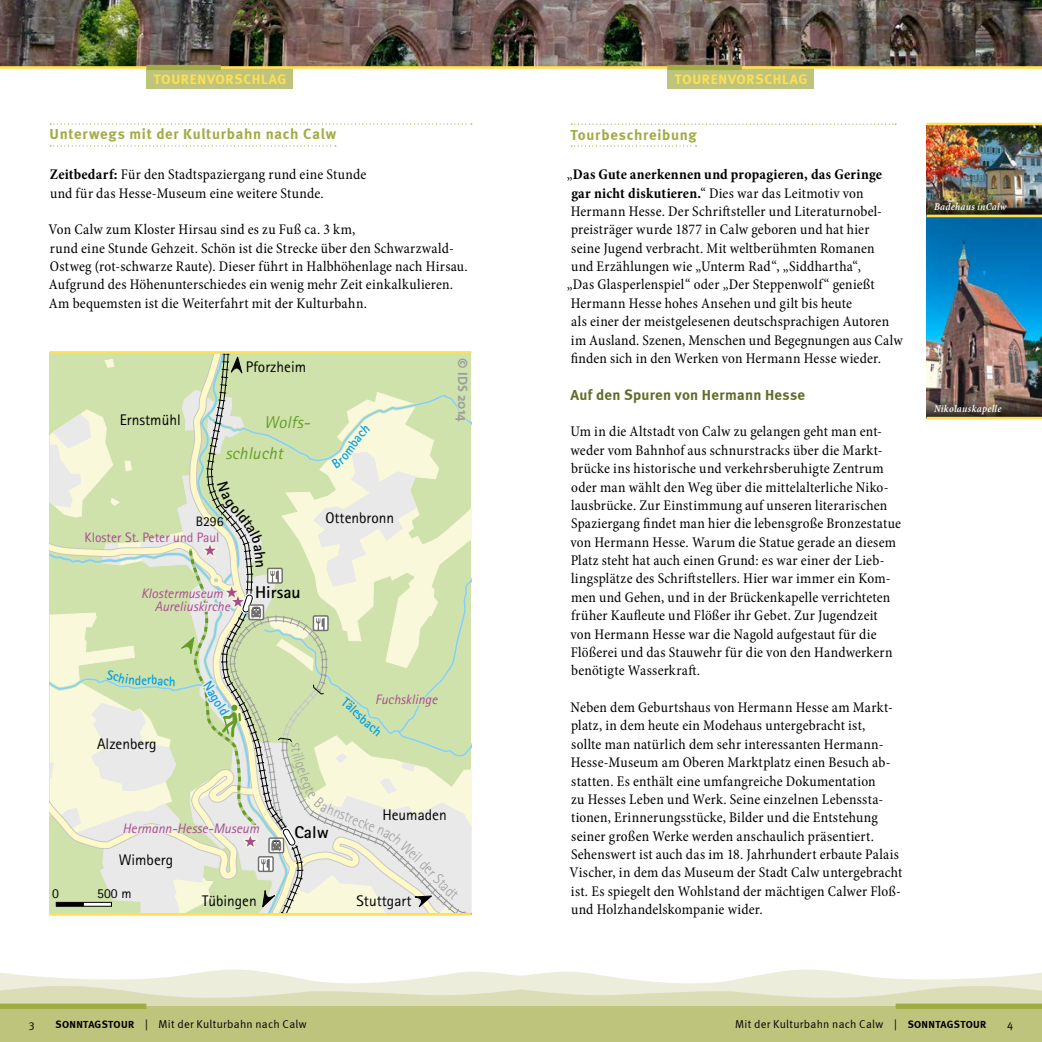
<style>
.page{position:relative;width:1042px;height:1042px;background:#fff}
.page>*{position:absolute;margin:0;border:0;box-sizing:border-box;transform-origin:0 0}
.t1{font:italic 17.15px/30.8px "Rotis Sans Serif";letter-spacing:.01em;color:#639d23}
.t2{font:700 17.15px "Rotis Sans Serif";color:#000;scale:1.04 1}
.t3{font:15.4px "Rotis Sans Serif";color:#000}
.t4{font:300 15.4px "Rotis Sans Serif";color:#9c9d9d;scale:.9 1}
.t5{font:condensed 14.88px/18.4px "Minion Pro";letter-spacing:.015em;color:#000}
.t6{font:700 14.88px "Meta";letter-spacing:.05em;color:#a1ac43}
.t7{font:700 condensed 14.88px "Minion Pro";letter-spacing:.015em;color:#000}
.t8{font:700 14.88px "Meta";letter-spacing:.02em;color:#626c29}
.t9{font:700 14px "Meta";letter-spacing:.045em;color:#ffe053}
.t10{font:italic 13.65px/12.2px "Rotis Sans Serif";color:#a84c8e}
.t11{font:13.65px "Rotis Sans Serif";color:#a84c8e}
.t12{font:13.65px "Rotis Sans Serif";color:#000}
.t13{font:700 13.65px "The Sans";color:#9c9d9d}
.t14{font:700 13.65px "Rotis Sans Serif";color:#009ee3;scale:.93 1}
.t15{font:11.38px "Meta Normal";letter-spacing:.025em;color:#000}
.t16{font:italic 600 condensed 10.5px "Minion Pro";letter-spacing:.025em;color:#fff}
.s1{font-weight:700}
.s2{font-weight:400}
.s3{font-family:"Meta";font-weight:700;font-size:10.5px}
</style>
<div class="page">
<img style="left:0;top:0;width:1042px;height:66px">
<svg style="left:0;top:969px;width:1042px;height:37px"></svg>
<div style="left:0;top:1006px;width:521px;height:36px;background:#bfc47d"></div>
<div style="left:521px;top:1006px;width:521px;height:36px;background:#bfc47d"></div>
<div style="left:146px;top:67px;width:147px;height:22px;background:#bfc47d"></div>
<div style="left:667px;top:67px;width:147px;height:22px;background:#bfc47d"></div>
<hr style="left:0;top:66px;width:521px;height:3px;background:#ffe053">
<hr style="left:521px;top:66px;width:521px;height:3px;background:#ffe053">
<div style="left:146px;top:65px;width:75px;height:5px;background:#a1ac43"></div>
<div style="left:667px;top:65px;width:75px;height:5px;background:#a1ac43"></div>
<div style="left:0;top:1003px;width:146px;height:6px;background:#a1ac43"></div>
<div style="left:895px;top:1003px;width:147px;height:6px;background:#a1ac43"></div>
<img style="left:926px;top:217px;width:116px;height:183px">
<svg style="left:926px;top:400px;width:116px;height:17px;background:#4f423a"></svg>
<img style="left:926px;top:125px;width:116px;height:73px">
<img style="left:926px;top:198px;width:116px;height:17px">
<hr style="left:926px;top:123px;width:116px;height:2px;background:#ffe053">
<svg style="left:571px;top:124px;width:325px;height:1px"></svg>
<svg style="left:571px;top:145px;width:125px;height:2px"></svg>
<svg style="left:50px;top:123px;width:422px;height:2px"></svg>
<svg style="left:50px;top:145px;width:286px;height:1px"></svg>
<hr style="left:926px;top:215px;width:116px;height:2px;background:#ffe053">
<hr style="left:926px;top:417px;width:116px;height:2px;background:#ffe053">
<hr style="left:50px;top:351px;width:421px;height:3px;background:#ffe053">
<hr style="left:50px;top:913px;width:421px;height:2px;background:#ffe053">
<svg style="left:50px;top:353px;width:421px;height:561px;background:#dae4c1"></svg>
<p class="t9" style="left:154px;top:71px;width:134px">TOURENVORSCHLAG</p>
<p class="t9" style="left:675px;top:71px;width:134px">TOURENVORSCHLAG</p>
<p class="t6" style="left:50px;top:125px;width:288px">Unterwegs mit der Kulturbahn nach Calw</p>
<p class="t5" style="left:50px;top:165px;width:318px"><span class="s1">Zeitbedarf:</span> Für den Stadtspaziergang rund eine Stunde und für das Hesse-Museum eine weitere Stunde.</p>
<p class="t5" style="left:49px;top:221px;width:421px">Von Calw zum Kloster Hirsau sind es zu Fuß ca. 3 km,<br>rund eine Stunde Gehzeit. Schön ist die Strecke über den Schwarzwald-Ostweg (rot-schwarze Raute). Dieser führt in Halbhöhenlage nach Hirsau.<br>Aufgrund des Höhenunterschiedes ein wenig mehr Zeit einkalkulieren.<br>Am bequemsten ist die Weiterfahrt mit der Kulturbahn.</p>
<p class="t3" style="left:120px;top:411px;width:62px">Ernstmühl</p>
<p class="t3" style="left:246px;top:357px;width:62px">Pforzheim</p>
<p class="t1" style="left:225px;top:407px;width:86px;text-indent:39px">Wolfs&shy;schlucht</p>
<p class="t12" style="left:196px;top:513px;width:29px">B296</p>
<p class="t11" style="left:85px;top:529px;width:136px">Kloster St. Peter und Paul</p>
<p class="t10" style="left:155px;top:588px;width:77px;text-indent:-14px">Klostermuseum<br>Aureliuskirche</p>
<p class="t2" style="left:255px;top:581px;width:45px">Hirsau</p>
<p class="t3" style="left:325px;top:509px;width:70px">Ottenbronn</p>
<p class="t13" style="left:474px;top:358px;width:65px;rotate:90deg">© IDS 2014</p>
<p class="t14" style="left:142px;top:671px;width:12px">er</p>
<p class="t3" style="left:97px;top:735px;width:61px">Alzenberg</p>
<p class="t10" style="left:123px;top:822px;width:138px">Hermann-Hesse-Museum</p>
<p class="t10" style="left:375px;top:693px;width:64px">Fuchsklinge</p>
<p class="t4" style="left:338px;top:803px;width:24px;rotate:22deg">nstr</p>
<p class="t4" style="left:356px;top:810px;width:27px;rotate:21deg">ecke</p>
<p class="t2" style="left:294px;top:821px;width:35px">Calw</p>
<p class="t3" style="left:382px;top:805px;width:66px">Heumaden</p>
<p class="t3" style="left:119px;top:850px;width:56px">Wimberg</p>
<p class="t12" style="left:52px;top:885px;width:8px">0</p>
<p class="t12" style="left:97px;top:885px;width:36px">500 m</p>
<p class="t3" style="left:202px;top:892px;width:56px">Tübingen</p>
<p class="t3" style="left:356px;top:892px;width:56px">Stuttgart</p>
<p class="t4" style="left:433px;top:860px;width:29px;rotate:46deg">er St</p>
<p class="t6" style="left:570px;top:126px;width:128px">Tourbeschreibung</p>
<p class="t7" style="left:567px;top:164px;width:317px"><span class="s2">„</span>Das Gute anerkennen und propagieren, das Geringe</p>
<p class="t5" style="left:571px;top:184px;width:294px"><span class="s1">gar nicht diskutieren.</span>“ Dies war das Leitmotiv von</p>
<p class="t5" style="left:571px;top:202px;width:313px">Hermann Hesse. Der Schriftsteller und Literaturnobel-</p>
<p class="t5" style="left:571px;top:221px;width:300px">preisträger wurde 1877 in Calw geboren und hat hier</p>
<p class="t5" style="left:571px;top:239px;width:305px">seine Jugend verbracht. Mit weltberühmten Romanen</p>
<p class="t5" style="left:571px;top:257px;width:291px">und Erzählungen wie „Unterm Rad“, „Siddhartha“,</p>
<p class="t5" style="left:567px;top:276px;width:309px">„Das Glasperlenspiel“ oder „Der Steppenwolf“ genießt</p>
<p class="t5" style="left:571px;top:294px;width:283px">Hermann Hesse hohes Ansehen und gilt bis heute</p>
<p class="t5" style="left:571px;top:312px;width:319px">als einer der meistgelesenen deutschsprachigen Autoren</p>
<p class="t5" style="left:571px;top:331px;width:333px">im Ausland. Szenen, Menschen und Begegnungen aus Calw</p>
<p class="t5" style="left:571px;top:349px;width:312px">finden sich in den Werken von Hermann Hesse wieder.</p>
<p class="t8" style="left:570px;top:386px;width:236px">Auf den Spuren von Hermann Hesse</p>
<p class="t5" style="left:570px;top:423px;width:332px">Um in die Altstadt von Calw zu gelangen geht man ent&shy;weder vom Bahnhof aus schnurstracks über die Markt&shy;brücke ins historische und verkehrsberuhigte Zentrum oder man wählt den Weg über die mittelalterliche Niko&shy;lausbrücke. Zur Einstimmung auf unseren literarischen Spaziergang findet man hier die lebensgroße Bronzestatue von Hermann Hesse. Warum die Statue gerade an diesem Platz steht hat auch einen Grund: es war einer der Lieb&shy;lingsplätze des Schriftstellers. Hier war immer ein Kom&shy;men und Gehen, und in der Brückenkapelle verrichteten früher Kaufleute und Flößer ihr Gebet. Zur Jugendzeit von Hermann Hesse war die Nagold aufgestaut für die Flößerei und das Stauwehr für die von den Handwerkern benötigte Wasserkraft.</p>
<p class="t5" style="left:569px;top:698px;width:334px">Neben dem Geburtshaus von Hermann Hesse am Markt&shy;platz, in dem heute ein Modehaus untergebracht ist,<br>sollte man natürlich dem sehr interessanten Hermann-Hesse-Museum am Oberen Marktplatz einen Besuch ab&shy;statten. Es enthält eine umfangreiche Dokumentation<br>zu Hesses Leben und Werk. Seine einzelnen Lebenssta&shy;tionen, Erinnerungsstücke, Bilder und die Entstehung seiner großen Werke werden anschaulich präsentiert.<br>Sehenswert ist auch das im 18. Jahrhundert erbaute Palais Vischer, in dem das Museum der Stadt Calw untergebracht ist. Es spiegelt den Wohlstand der mächtigen Calwer Floß&shy;und Holzhandelskompanie wider.</p>
<p class="t16" style="left:934px;top:200px;width:74px">Badehaus inCalw</p>
<p class="t16" style="left:934px;top:402px;width:69px">Nikolauskapelle</p>
<p class="t15" style="left:29px;top:1017px;width:7px">3</p>
<p class="t15" style="left:56px;top:1017px;width:253px"><span class="s3">SONNTAGSTOUR</span> | Mit der Kulturbahn nach Calw</p>
<p class="t15" style="left:735px;top:1017px;width:253px">Mit der Kulturbahn nach Calw | <span class="s3">SONNTAGSTOUR</span></p>
<p class="t15" style="left:1007px;top:1017px;width:8px">4</p>
</div>
